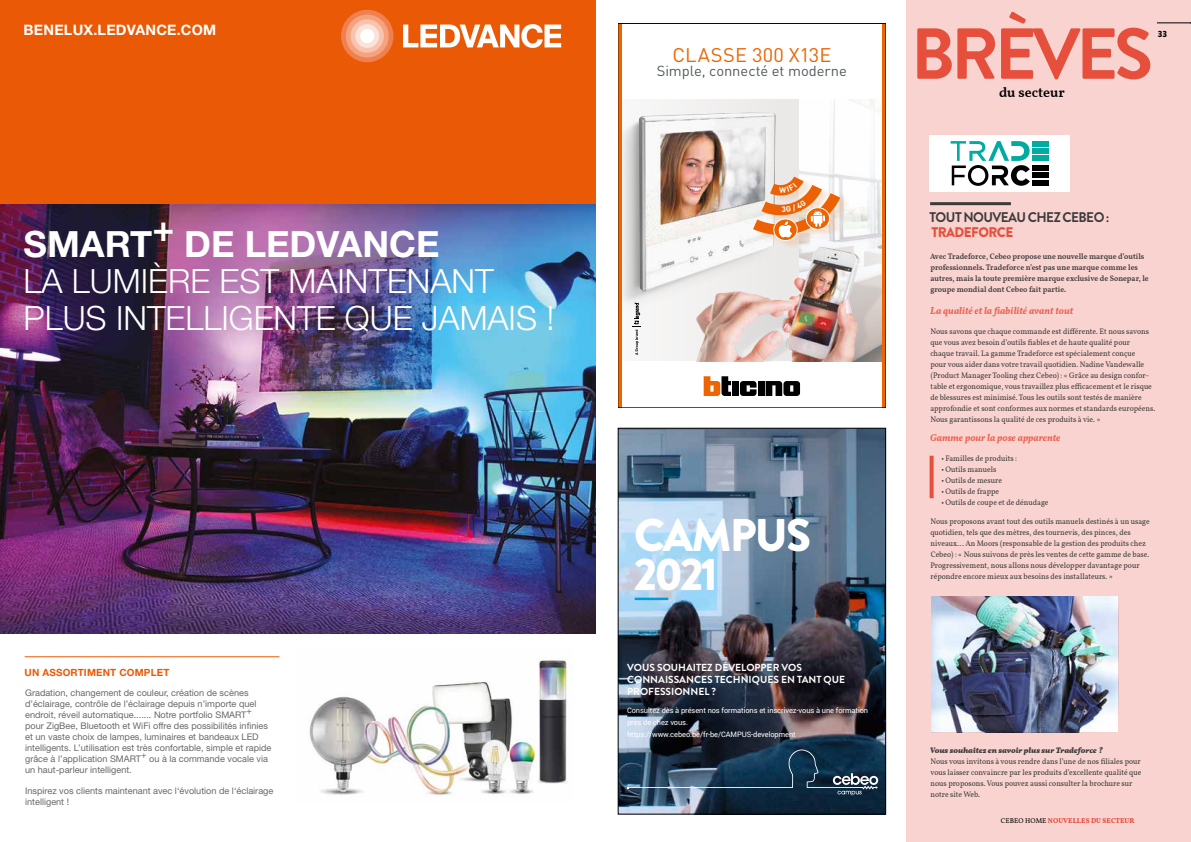
<style>
.page{position:relative;width:1191px;height:842px;background:#fff}
.page>*{position:absolute;margin:0;border:0;box-sizing:border-box;transform-origin:0 0}
.t1{font:700 72px "Brandon Grotesque";letter-spacing:-.06em;color:#e74f3d}
.t2{font:900 45.7px/39.2px "Brandon Grotesque";letter-spacing:-.04em;color:#fff}
.t3{font:700 36.2px "Helvetica Neue";color:#fff}
.t4{font:300 33.5px/36.2px "Helvetica Neue";color:#fff}
.t5{font:19.5px "DIN Pro";letter-spacing:.005em;color:#ec6502}
.t6{font:14.4px "DIN Pro";letter-spacing:-.005em;color:#525a5d}
.t7{font:700 14.4px "Helvetica Neue";letter-spacing:.015em;color:#fff}
.t8{font:700 14px "Brandon Grotesque";letter-spacing:-.04em;color:#3b3b3a;scale:.96 1}
.t9{font:900 14px "Brandon Grotesque";letter-spacing:-.04em;color:#e74f3d;scale:.96 1}
.t10{font:600 14px "Vollkorn";color:#000}
.t11{font:700 10.2px/12.1px "Brandon Grotesque";color:#fff}
.t12{font:italic 700 10px "Vollkorn";color:#ea6151;scale:.96 1}
.t13{font:700 9.9px "Helvetica Neue";letter-spacing:.015em;color:#ea5a06}
.t14{font:9.1px/11px "Helvetica Neue";color:#686867}
.t15{font:900 9px "Brandon Grotesque";color:#000}
.t16{font:8px/11px "Vollkorn";color:#3b3b3a;scale:.96 1}
.t17{font:600 8px/11px "Vollkorn";color:#3b3b3a;scale:.96 1}
.t18{font:italic 900 8px "Vollkorn";color:#3b3b3a;scale:.96 1}
.t19{font:7.4px/12.1px "Roboto";letter-spacing:-.01em;color:#fff}
.t20{font:700 7px "Vollkorn";letter-spacing:.01em;color:#e74f3d}
.s1{font-weight:400;color:#000}
</style>
<div class="page">
<div style="left:905px;top:0;width:286px;height:842px;background:#f9d3cf"></div>
<hr style="left:930px;top:202px;width:81px;height:3px;background:#3b3b3a">
<svg style="left:929px;top:456px;width:4px;height:42px"></svg>
<img style="left:931px;top:597px;width:187px;height:135px">
<div style="left:929px;top:135px;width:141px;height:57px;background:#fff"></div>
<div style="left:1032px;top:141px;width:17px;height:6px;background:#00aba1"></div>
<div style="left:1032px;top:148px;width:17px;height:6px;background:#00aba1"></div>
<div style="left:1032px;top:155px;width:17px;height:6px;background:#00aba1"></div>
<div style="left:1032px;top:166px;width:17px;height:5px;background:#000"></div>
<div style="left:1032px;top:173px;width:17px;height:5px;background:#000"></div>
<div style="left:1032px;top:180px;width:17px;height:5px;background:#000"></div>
<svg style="left:950px;top:141px;width:80px;height:45px"></svg>
<div style="left:0;top:0;width:595px;height:204px;background:#ea5a06"></div>
<svg style="left:403px;top:24px;width:158px;height:24px"></svg>
<div style="left:341px;top:10px;width:52px;height:52px;background:#f0804f;border-radius:50%"></div>
<div style="left:346px;top:15px;width:43px;height:42px;background:#f5a37e;border-radius:50%"></div>
<div style="left:350px;top:19px;width:34px;height:34px;background:#f9c4af;border-radius:50%"></div>
<div style="left:355px;top:24px;width:24px;height:24px;background:#fce3d7;border-radius:50%"></div>
<div style="left:360px;top:29px;width:14px;height:14px;background:#fff;border-radius:50%"></div>
<img style="left:0;top:204px;width:595px;height:429px">
<hr style="left:25px;top:656px;width:254px;height:1px;background:#ea5a06">
<img style="left:309px;top:657px;width:260px;height:139px">
<img style="left:799px;top:100px;width:83px;height:136px">
<svg style="left:656px;top:100px;width:143px;height:261px"></svg>
<svg style="left:618px;top:23px;width:4px;height:385px;background:#d65b01"></svg>
<hr style="left:882px;top:23px;width:3px;height:385px;background:#ec6502">
<img style="left:622px;top:100px;width:172px;height:217px">
<img style="left:639px;top:112px;width:136px;height:180px">
<svg style="left:740px;top:381px;width:16px;height:15px"></svg>
<div style="left:757px;top:381px;width:7px;height:15px;background:#000"></div>
<div style="left:732px;top:381px;width:6px;height:15px;background:#000"></div>
<svg style="left:765px;top:381px;width:35px;height:15px"></svg>
<svg style="left:703px;top:376px;width:28px;height:20px"></svg>
<img style="left:675px;top:236px;width:207px;height:125px">
<svg style="left:632px;top:302px;width:9px;height:53px"></svg>
<div style="left:755px;top:177px;width:96px;height:73px;background:#ec6502;opacity:.15"></div>
<svg style="left:773px;top:219px;width:24px;height:22px"></svg>
<div style="left:773px;top:218px;width:24px;height:23px;border:1px solid #fff;border-radius:50%"></div>
<img style="left:620px;top:430px;width:264px;height:382px">
<hr style="left:635px;top:598px;width:33px;height:2px;background:#009bdd">
<svg style="left:627px;top:747px;width:251px;height:48px;background:#274259"></svg>
<div style="left:618px;top:428px;width:268px;height:386px;border:1px solid #000"></div>
<svg style="left:752px;top:175px;width:91px;height:63px"></svg>
<h3 class="t7" style="left:24px;top:21px;width:194px">BENELUX.LEDVANCE.COM</h3>
<h3 class="t3" style="left:24px;top:222px;width:417px">SMART<sup>+</sup> DE LEDVANCE</h3>
<h3 class="t4" style="left:24px;top:263px;width:532px">LA LUMIÈRE EST MAINTENANT<br>PLUS INTELLIGENTE QUE JAMAIS !</h3>
<p class="t13" style="left:25px;top:667px;width:146px">UN ASSORTIMENT COMPLET</p>
<p class="t14" style="left:25px;top:687px;width:248px">Gradation, changement de couleur, création de scènes d’éclairage, contrôle de l’éclairage depuis n’importe quel endroit, réveil automatique....... Notre portfolio SMART+ pour ZigBee, Bluetooth et WiFi offre des possibilités infinies et un vaste choix de lampes, luminaires et bandeaux LED intelligents. L’utilisation est très confortable, simple et rapide grâce à l’application SMART+ ou à la commande vocale via un haut-parleur intelligent.</p>
<p class="t14" style="left:25px;top:785px;width:250px">Inspirez vos clients maintenant avec l‘évolution de l‘éclairage intelligent !</p>
<h3 class="t5" style="left:672px;top:39px;width:160px">CLASSE 300 X13E</h3>
<h3 class="t6" style="left:657px;top:60px;width:192px">Simple, connecté et moderne</h3>
<h2 class="t2" style="left:633px;top:516px;width:179px">CAMPUS<br>2021</h2>
<p class="t11" style="left:627px;top:662px;width:219px">VOUS SOUHAITEZ DÉVELOPPER VOS<br>CONNAISSANCES TECHNIQUES EN TANT QUE<br>PROFESSIONNEL ?</p>
<p class="t19" style="left:627px;top:704px;width:242px">Consultez dès à présent nos formations et inscrivez-vous à une formation près de chez vous.<br>https://www.cebeo.be/fr-be/CAMPUS-development</p>
<h1 class="t1" style="left:910px;top:4px;width:244px">BRÈVES</h1>
<h3 class="t10" style="left:999px;top:82px;width:67px">du secteur</h3>
<p class="t15" style="left:1158px;top:28px;width:11px">33</p>
<h3 class="t8" style="left:929px;top:208px;width:189px">TOUT NOUVEAU CHEZ CEBEO :</h3>
<h3 class="t9" style="left:931px;top:222px;width:87px">TRADEFORCE</h3>
<p class="t17" style="left:930px;top:250px;width:229px">Avec Tradeforce, Cebeo propose une nouvelle marque d’outils professionnels. Tradeforce n’est pas une marque comme les autres, mais la toute première marque exclusive de Sonepar, le groupe mondial dont Cebeo fait partie.</p>
<p class="t12" style="left:930px;top:303px;width:150px">La qualité et la fiabilité avant tout</p>
<p class="t16" style="left:930px;top:325px;width:236px">Nous savons que chaque commande est différente. Et nous savons que vous avez besoin d’outils fiables et de haute qualité pour chaque travail. La gamme Tradeforce est spécialement conçue<br>pour vous aider dans votre travail quotidien. Nadine Vandewalle (Product Manager Tooling chez Cebeo) : « Grâce au design confor&shy;table et ergonomique, vous travaillez plus efficacement et le risque de blessures est minimisé. Tous les outils sont testés de manière approfondie et sont conformes aux normes et standards européens.<br>Nous garantissons la qualité de ces produits à vie. »</p>
<p class="t12" style="left:930px;top:430px;width:137px">Gamme pour la pose apparente</p>
<p class="t16" style="left:941px;top:452px;width:80px">• Familles de produits :</p>
<p class="t16" style="left:941px;top:463px;width:59px">• Outils manuels</p>
<p class="t16" style="left:941px;top:474px;width:64px">• Outils de mesure</p>
<p class="t16" style="left:941px;top:485px;width:62px">• Outils de frappe</p>
<p class="t16" style="left:941px;top:496px;width:113px">• Outils de coupe et de dénudage</p>
<p class="t16" style="left:930px;top:515px;width:230px">Nous proposons avant tout des outils manuels destinés à un usage quotidien, tels que des mètres, des tournevis, des pinces, des niveaux... An Moors (responsable de la gestion des produits chez Cebeo) : « Nous suivons de près les ventes de cette gamme de base.<br>Progressivement, nous allons nous développer davantage pour répondre encore mieux aux besoins des installateurs. »</p>
<p class="t18" style="left:930px;top:744px;width:181px">Vous souhaitez en savoir plus sur Tradeforce ?</p>
<p class="t16" style="left:930px;top:755px;width:221px">Nous vous invitons à vous rendre dans l’une de nos filiales pour vous laisser convaincre par les produits d’excellente qualité que nous proposons. Vous pouvez aussi consulter la brochure sur notre site Web.</p>
<p class="t20" style="left:1001px;top:815px;width:135px"><span class="s1">CEBEO HOME</span> NOUVELLES DU SECTEUR</p>
</div>
